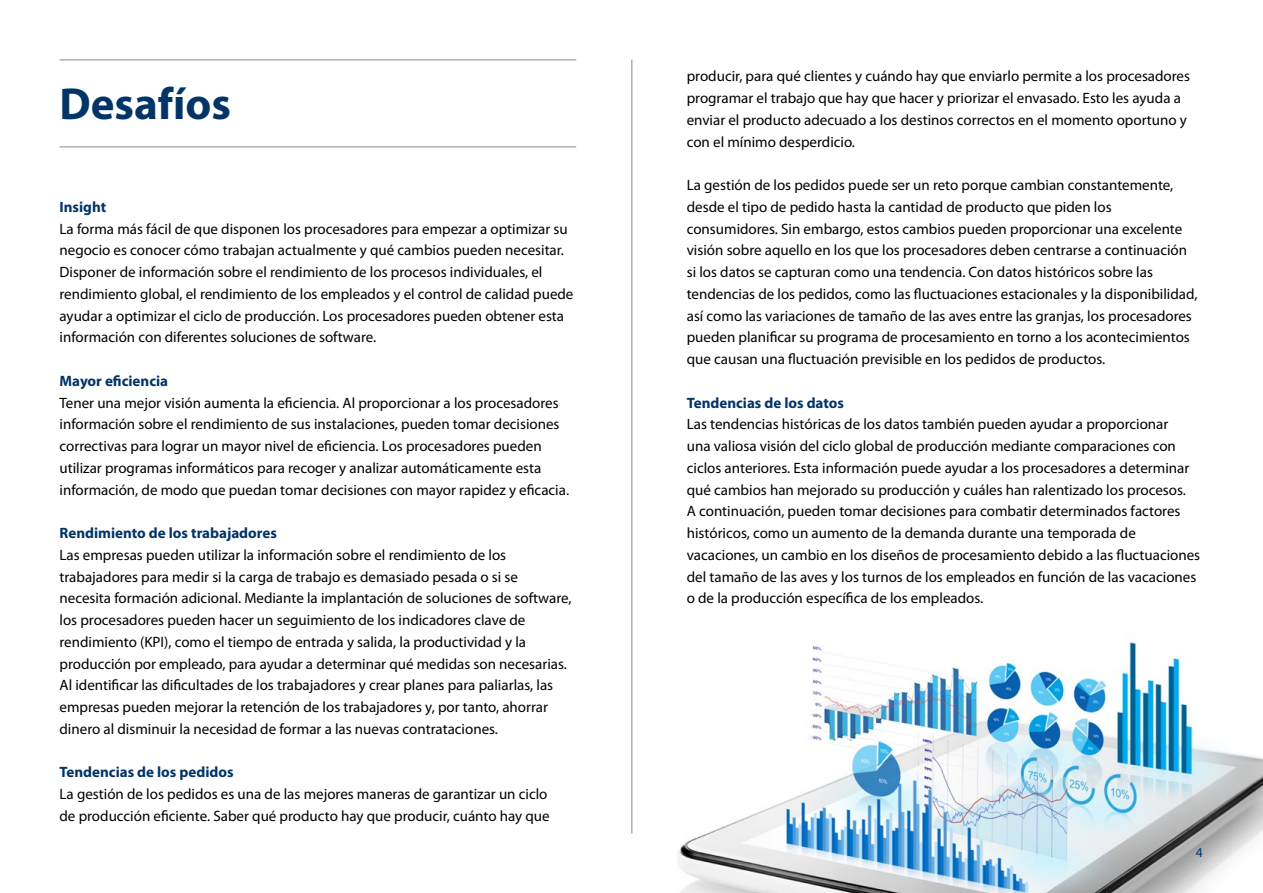
<style>
.page{position:relative;width:1263px;height:893px;background:#fff}
.page>*{position:absolute;margin:0;border:0;box-sizing:border-box;transform-origin:0 0}
.t1{font:700 45px "Myriad Pro";color:#023467}
.t2{font:15px/21.8px "Myriad Pro";color:#000}
.t3{font:700 15px "Myriad Pro";color:#023467}
.t4{font:13.5px "Myriad Pro";color:#023467}
</style>
<div class="page">
<img style="left:678px;top:642px;width:585px;height:251px">
<hr style="left:60px;top:60px;width:516px;height:1px;background:#808b94">
<hr style="left:60px;top:147px;width:516px;height:1px;background:#808b94">
<hr style="left:631px;top:60px;width:1px;height:773px;background:#808b94">
<h1 class="t1" style="left:60px;top:74px;width:173px">Desafíos</h1>
<p class="t3" style="left:60px;top:197px;width:48px">Insight</p>
<p class="t2" style="left:60px;top:217px;width:515px">La forma más fácil de que disponen los procesadores para empezar a optimizar su negocio es conocer cómo trabajan actualmente y qué cambios pueden necesitar.<br>Disponer de información sobre el rendimiento de los procesos individuales, el rendimiento global, el rendimiento de los empleados y el control de calidad puede ayudar a optimizar el ciclo de producción. Los procesadores pueden obtener esta información con diferentes soluciones de software.</p>
<p class="t3" style="left:60px;top:371px;width:110px">Mayor eficiencia</p>
<p class="t2" style="left:60px;top:391px;width:511px">Tener una mejor visión aumenta la eficiencia. Al proporcionar a los procesadores información sobre el rendimiento de sus instalaciones, pueden tomar decisiones correctivas para lograr un mayor nivel de eficiencia. Los procesadores pueden utilizar programas informáticos para recoger y analizar automáticamente esta información, de modo que puedan tomar decisiones con mayor rapidez y eficacia.</p>
<p class="t3" style="left:60px;top:523px;width:219px">Rendimiento de los trabajadores</p>
<p class="t2" style="left:60px;top:544px;width:514px">Las empresas pueden utilizar la información sobre el rendimiento de los trabajadores para medir si la carga de trabajo es demasiado pesada o si se necesita formación adicional. Mediante la implantación de soluciones de software, los procesadores pueden hacer un seguimiento de los indicadores clave de rendimiento (KPI), como el tiempo de entrada y salida, la productividad y la producción por empleado, para ayudar a determinar qué medidas son necesarias.<br>Al identificar las dificultades de los trabajadores y crear planes para paliarlas, las empresas pueden mejorar la retención de los trabajadores y, por tanto, ahorrar dinero al disminuir la necesidad de formar a las nuevas contrataciones.</p>
<p class="t3" style="left:60px;top:762px;width:175px">Tendencias de los pedidos</p>
<p class="t2" style="left:60px;top:783px;width:492px">La gestión de los pedidos es una de las mejores maneras de garantizar un ciclo de producción eficiente. Saber qué producto hay que producir, cuánto hay que</p>
<p class="t2" style="left:687px;top:65px;width:505px">producir, para qué clientes y cuándo hay que enviarlo permite a los procesadores programar el trabajo que hay que hacer y priorizar el envasado. Esto les ayuda a enviar el producto adecuado a los destinos correctos en el momento oportuno y con el mínimo desperdicio.</p>
<p class="t2" style="left:687px;top:174px;width:512px">La gestión de los pedidos puede ser un reto porque cambian constantemente, desde el tipo de pedido hasta la cantidad de producto que piden los consumidores. Sin embargo, estos cambios pueden proporcionar una excelente visión sobre aquello en los que los procesadores deben centrarse a continuación si los datos se capturan como una tendencia. Con datos históricos sobre las tendencias de los pedidos, como las fluctuaciones estacionales y la disponibilidad, así como las variaciones de tamaño de las aves entre las granjas, los procesadores pueden planificar su programa de procesamiento en torno a los acontecimientos que causan una fluctuación previsible en los pedidos de productos.</p>
<p class="t3" style="left:687px;top:393px;width:159px">Tendencias de los datos</p>
<p class="t2" style="left:687px;top:413px;width:515px">Las tendencias históricas de los datos también pueden ayudar a proporcionar<br>una valiosa visión del ciclo global de producción mediante comparaciones con ciclos anteriores. Esta información puede ayudar a los procesadores a determinar qué cambios han mejorado su producción y cuáles han ralentizado los procesos.<br>A continuación, pueden tomar decisiones para combatir determinados factores históricos, como un aumento de la demanda durante una temporada de vacaciones, un cambio en los diseños de procesamiento debido a las fluctuaciones del tamaño de las aves y los turnos de los empleados en función de las vacaciones o de la producción específica de los empleados.</p>
<p class="t4" style="left:1196px;top:844px;width:8px">4</p>
</div>
